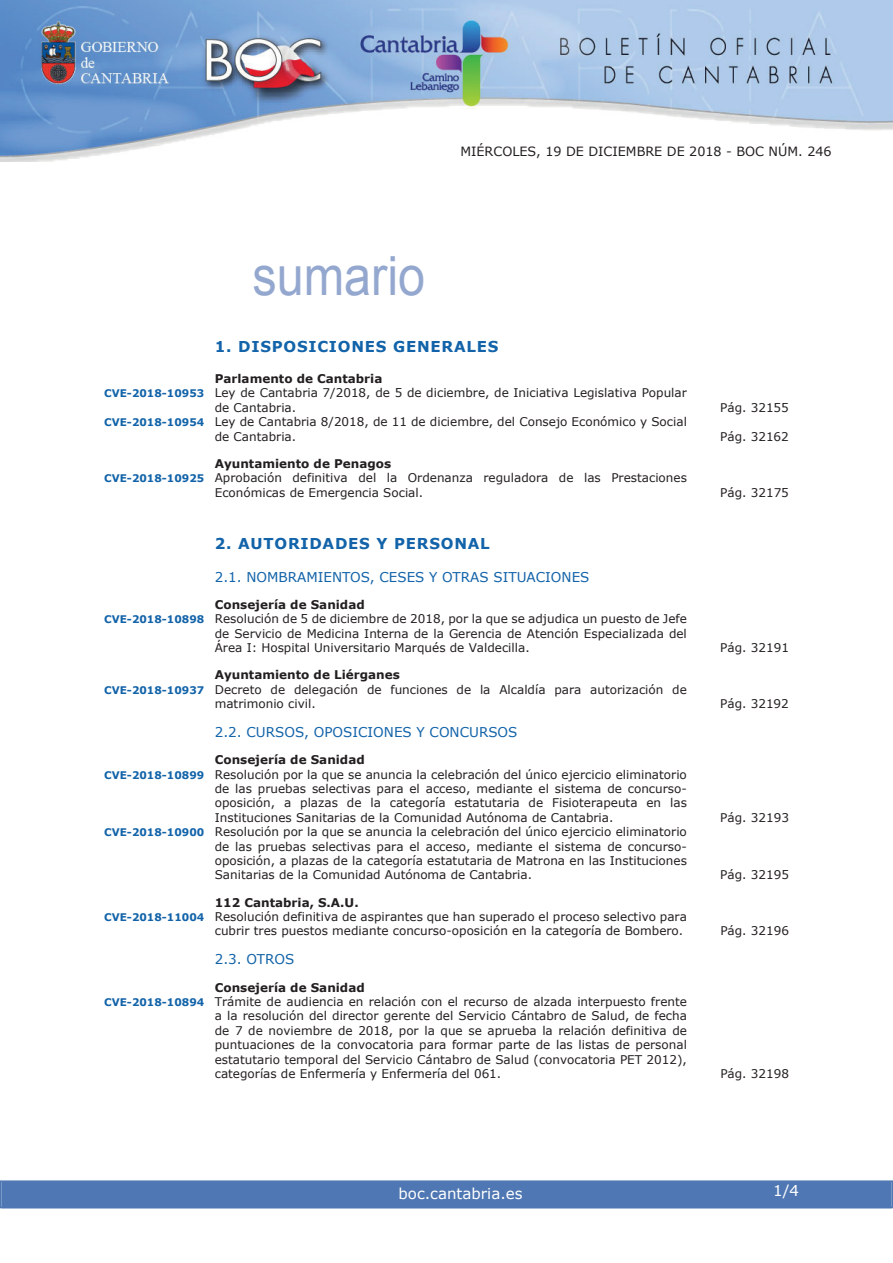
<style>
.page{position:relative;width:893px;height:1263px;background:#fff}
.page>*{position:absolute;margin:0;border:0;box-sizing:border-box;transform-origin:0 0}
.t1{font:54px "Arial";color:#94a8cf;scale:.9 1}
.t2{font:700 15px "Verdana";letter-spacing:.05em;color:#1263a9}
.t3{font:15px "Verdana";color:#fff}
.t4{font:13.5px "Verdana";color:#1263a9}
.t5{font:12.75px "Verdana";color:#231f20}
.t6{font:12px/14.4px "Verdana";color:#231f20}
.t7{font:700 12px "Verdana";color:#231f20}
.s1{font-weight:700;font-size:10.5px;color:#1263a9}
</style>
<div class="page">
<img style="left:0;top:0;width:893px;height:161px">
<div style="left:2px;top:1181px;width:889px;height:27px;background:#4f77b3"></div>
<div style="left:0;top:1180px;width:893px;height:28px;border:2px solid #4f77b3"></div>
<p class="t5" style="left:460px;top:143px;width:373px">MIÉRCOLES, 19 DE DICIEMBRE DE 2018 - BOC NÚM. 246</p>
<h1 class="t1" style="left:252px;top:246px;width:194px">sumario</h1>
<p class="t2" style="left:215px;top:337px;width:285px">1. DISPOSICIONES GENERALES</p>
<p class="t7" style="left:215px;top:371px;width:169px">Parlamento de Cantabria</p>
<p class="t6" style="left:104px;top:385px;width:584px"><span class="s1">CVE-2018-10953</span> Ley de Cantabria 7/2018, de 5 de diciembre, de Iniciativa Legislativa Popular</p>
<p class="t6" style="left:215px;top:400px;width:83px">de Cantabria.</p>
<p class="t6" style="left:720px;top:400px;width:70px">Pág. 32155</p>
<p class="t6" style="left:215px;top:414px;width:474px;text-indent:-111px"><span class="s1">CVE-2018-10954</span> Ley de Cantabria 8/2018, de 11 de diciembre, del Consejo Económico y Social de Cantabria.</p>
<p class="t6" style="left:720px;top:429px;width:70px">Pág. 32162</p>
<p class="t7" style="left:215px;top:456px;width:178px">Ayuntamiento de Penagos</p>
<p class="t6" style="left:104px;top:470px;width:584px"><span class="s1">CVE-2018-10925</span> Aprobación definitiva del la Ordenanza reguladora de las Prestaciones</p>
<p class="t6" style="left:215px;top:485px;width:210px">Económicas de Emergencia Social.</p>
<p class="t6" style="left:720px;top:485px;width:70px">Pág. 32175</p>
<p class="t2" style="left:215px;top:534px;width:276px">2. AUTORIDADES Y PERSONAL</p>
<p class="t4" style="left:215px;top:568px;width:376px">2.1. NOMBRAMIENTOS, CESES Y OTRAS SITUACIONES</p>
<p class="t7" style="left:215px;top:597px;width:151px">Consejería de Sanidad</p>
<p class="t6" style="left:104px;top:611px;width:584px"><span class="s1">CVE-2018-10898</span> Resolución de 5 de diciembre de 2018, por la que se adjudica un puesto de Jefe</p>
<p class="t6" style="left:215px;top:626px;width:474px">de Servicio de Medicina Interna de la Gerencia de Atención Especializada del</p>
<p class="t6" style="left:215px;top:640px;width:316px">Área I: Hospital Universitario Marqués de Valdecilla.</p>
<p class="t6" style="left:720px;top:640px;width:70px">Pág. 32191</p>
<p class="t7" style="left:215px;top:667px;width:187px">Ayuntamiento de Liérganes</p>
<p class="t6" style="left:104px;top:682px;width:584px"><span class="s1">CVE-2018-10937</span> Decreto de delegación de funciones de la Alcaldía para autorización de</p>
<p class="t6" style="left:215px;top:696px;width:102px">matrimonio civil.</p>
<p class="t6" style="left:720px;top:696px;width:70px">Pág. 32192</p>
<p class="t4" style="left:215px;top:724px;width:304px">2.2. CURSOS, OPOSICIONES Y CONCURSOS</p>
<p class="t7" style="left:215px;top:752px;width:151px">Consejería de Sanidad</p>
<p class="t6" style="left:104px;top:767px;width:584px"><span class="s1">CVE-2018-10899</span> Resolución por la que se anuncia la celebración del único ejercicio eliminatorio</p>
<p class="t6" style="left:215px;top:781px;width:474px">de las pruebas selectivas para el acceso, mediante el sistema de concurso-</p>
<p class="t6" style="left:215px;top:795px;width:474px">oposición, a plazas de la categoría estatutaria de Fisioterapeuta en las</p>
<p class="t6" style="left:215px;top:810px;width:400px">Instituciones Sanitarias de la Comunidad Autónoma de Cantabria.</p>
<p class="t6" style="left:720px;top:810px;width:70px">Pág. 32193</p>
<p class="t6" style="left:215px;top:824px;width:474px;text-align:justify;text-indent:-111px"><span class="s1">CVE-2018-10900</span> Resolución por la que se anuncia la celebración del único ejercicio eliminatorio de las pruebas selectivas para el acceso, mediante el sistema de concurso&shy;oposición, a plazas de la categoría estatutaria de Matrona en las Instituciones Sanitarias de la Comunidad Autónoma de Cantabria.</p>
<p class="t6" style="left:720px;top:867px;width:70px">Pág. 32195</p>
<p class="t7" style="left:215px;top:895px;width:145px">112 Cantabria, S.A.U.</p>
<p class="t6" style="left:104px;top:909px;width:584px"><span class="s1">CVE-2018-11004</span> Resolución definitiva de aspirantes que han superado el proceso selectivo para</p>
<p class="t6" style="left:215px;top:923px;width:470px">cubrir tres puestos mediante concurso-oposición en la categoría de Bombero.</p>
<p class="t6" style="left:720px;top:923px;width:70px">Pág. 32196</p>
<p class="t4" style="left:215px;top:951px;width:81px">2.3. OTROS</p>
<p class="t7" style="left:215px;top:979px;width:151px">Consejería de Sanidad</p>
<p class="t6" style="left:104px;top:994px;width:584px"><span class="s1">CVE-2018-10894</span> Trámite de audiencia en relación con el recurso de alzada interpuesto frente</p>
<p class="t6" style="left:215px;top:1008px;width:474px">a la resolución del director gerente del Servicio Cántabro de Salud, de fecha</p>
<p class="t6" style="left:215px;top:1023px;width:474px">de 7 de noviembre de 2018, por la que se aprueba la relación definitiva de</p>
<p class="t6" style="left:215px;top:1037px;width:474px">puntuaciones de la convocatoria para formar parte de las listas de personal</p>
<p class="t6" style="left:215px;top:1052px;width:474px">estatutario temporal del Servicio Cántabro de Salud (convocatoria PET 2012),</p>
<p class="t6" style="left:215px;top:1066px;width:288px">categorías de Enfermería y Enfermería del 061.</p>
<p class="t6" style="left:720px;top:1066px;width:70px">Pág. 32198</p>
<p class="t3" style="left:398px;top:1184px;width:126px">boc.cantabria.es</p>
<p class="t3" style="left:773px;top:1181px;width:27px">1/4</p>
</div>
